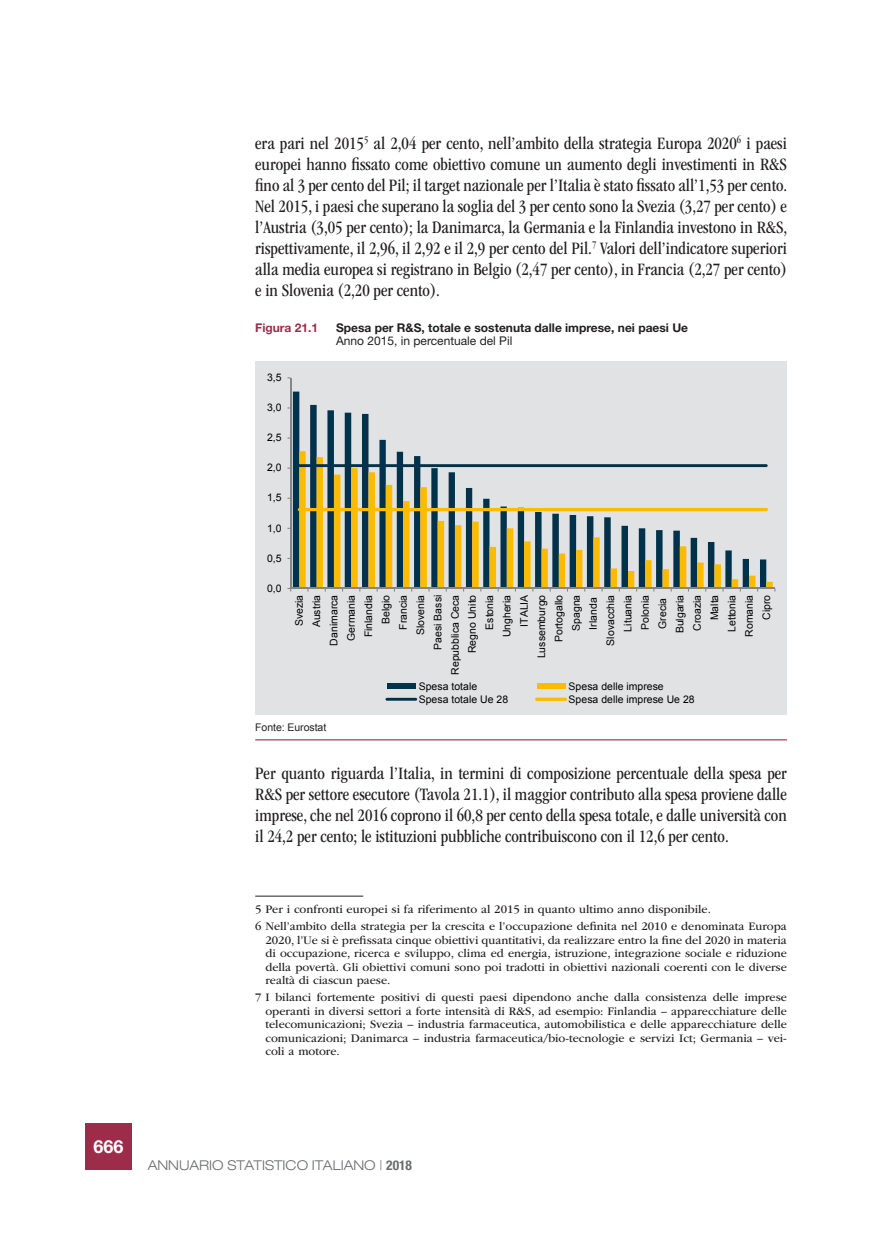
<style>
.page{position:relative;width:872px;height:1234px;background:#fff}
.page>*{position:absolute;margin:0;border:0;box-sizing:border-box;transform-origin:0 0}
.t1{font:condensed 18px/21px "ITC Garamond Std";color:#231f20;text-align:justify}
.t2{font:700 18px "Helvetica Neue LT Std";color:#fff}
.t3{font:300 expanded 13.5px "Helvetica Neue LT Std";color:#6c6d70}
.t4{font:12px/13.5px "ITC Garamond Std";color:#231f20;text-align:justify}
.t5{font:700 12px "Helvetica Neue LT Std";color:#231f20}
.t6{font:12px "Helvetica Neue LT Std";color:#231f20}
.t7{font:700 12px "Helvetica Neue LT Std";color:#9c2c49}
.t8{font:10.5px/17.2px "Arial";color:#000;text-align:right}
.t9{font:10.5px "Arial";letter-spacing:-.005em;color:#231f20}
.s1{font-weight:700;font-stretch:condensed}
</style>
<div class="page">
<div style="left:85px;top:1123px;width:47px;height:46px;background:#9c2c49"></div>
<hr style="left:255px;top:895px;width:108px;height:1px;background:#231f20">
<div style="left:255px;top:362px;width:532px;height:352px;background:#e1e2e4"></div>
<svg style="left:293px;top:391px;width:93px;height:197px"></svg>
<svg style="left:299px;top:451px;width:473px;height:137px"></svg>
<hr style="left:290px;top:378px;width:1px;height:210px;background:#868686">
<hr style="left:291px;top:588px;width:484px;height:1px;background:#868686">
<hr style="left:298px;top:464px;width:469px;height:3px;background:#00324b">
<hr style="left:298px;top:508px;width:470px;height:3px;background:#fabb00;border-radius:2px">
<div style="left:387px;top:683px;width:29px;height:6px;background:#00324b"></div>
<div style="left:537px;top:683px;width:28px;height:6px;background:#fabb00"></div>
<hr style="left:385px;top:697px;width:32px;height:3px;background:#00324b">
<hr style="left:535px;top:697px;width:32px;height:3px;background:#fabb00;border-radius:2px">
<hr style="left:255px;top:739px;width:532px;height:1px;background:#9c2c49">
<p class="t1" style="left:255px;top:132px;width:533px">era pari nel 2015<sup>5</sup> al 2,04 per cento, nell’ambito della strategia Europa 2020<sup>6</sup> i paesi europei hanno fissato come obiettivo comune un aumento degli investimenti in R&amp;S fino al 3 per cento del Pil; il target nazionale per l’Italia è stato fissato all’1,53 per cento.<br>Nel 2015, i paesi che superano la soglia del 3 per cento sono la Svezia (3,27 per cento) e l’Austria (3,05 per cento); la Danimarca, la Germania e la Finlandia investono in R&amp;S, rispettivamente, il 2,96, il 2,92 e il 2,9 per cento del Pil.<sup>7</sup> Valori dell’indicatore superiori alla media europea si registrano in Belgio (2,47 per cento), in Francia (2,27 per cento) e in Slovenia (2,20 per cento).</p>
<p class="t7" style="left:255px;top:320px;width:64px">Figura 21.1</p>
<p class="t5" style="left:336px;top:320px;width:353px">Spesa per R&amp;S, totale e sostenuta dalle imprese, nei paesi Ue</p>
<p class="t6" style="left:336px;top:333px;width:178px">Anno 2015, in percentuale del Pil</p>
<p class="t8" style="left:267px;top:369px;width:16px">3,5</p>
<p class="t8" style="left:267px;top:399px;width:16px">3,0</p>
<p class="t8" style="left:267px;top:429px;width:16px">2,5</p>
<p class="t8" style="left:267px;top:459px;width:16px">2,0</p>
<p class="t8" style="left:267px;top:489px;width:16px">1,5</p>
<p class="t8" style="left:267px;top:519px;width:16px">1,0</p>
<p class="t8" style="left:267px;top:549px;width:16px">0,5</p>
<p class="t8" style="left:267px;top:579px;width:16px">0,0</p>
<p class="t8" style="left:291px;top:674px;width:81px;rotate:-90deg">Svezia<br>Austria<br>Danimarca<br>Germania<br>Finlandia<br>Belgio<br>Francia<br>Slovenia<br>Paesi Bassi<br>Repubblica Ceca<br>Regno Unito<br>Estonia<br>Ungheria<br>ITALIA<br>Lussemburgo<br>Portogallo<br>Spagna<br>Irlanda<br>Slovacchia<br>Lituania<br>Polonia<br>Grecia<br>Bulgaria<br>Croazia<br>Malta<br>Lettonia<br>Romania<br>Cipro</p>
<p class="t8" style="left:419px;top:677px;width:60px">Spesa totale</p>
<p class="t8" style="left:568px;top:677px;width:97px">Spesa delle imprese</p>
<p class="t8" style="left:419px;top:690px;width:91px">Spesa totale Ue 28</p>
<p class="t8" style="left:568px;top:690px;width:128px">Spesa delle imprese Ue 28</p>
<p class="t9" style="left:255px;top:720px;width:73px">Fonte: Eurostat</p>
<p class="t1" style="left:255px;top:762px;width:533px">Per quanto riguarda l’Italia, in termini di composizione percentuale della spesa per R&amp;S per settore esecutore (Tavola 21.1), il maggior contributo alla spesa proviene dalle imprese, che nel 2016 coprono il 60,8 per cento della spesa totale, e dalle università con il 24,2 per cento; le istituzioni pubbliche contribuiscono con il 12,6 per cento.</p>
<p class="t4" style="left:255px;top:900px;width:533px;line-height:17px">5 Per i confronti europei si fa riferimento al 2015 in quanto ultimo anno disponibile.<br>6 Nell’ambito della strategia per la crescita e l’occupazione definita nel 2010 e denominata Europa</p>
<p class="t4" style="left:265px;top:933px;width:523px">2020, l’Ue si è prefissata cinque obiettivi quantitativi, da realizzare entro la fine del 2020 in materia di occupazione, ricerca e sviluppo, clima ed energia, istruzione, integrazione sociale e riduzione della povertà. Gli obiettivi comuni sono poi tradotti in obiettivi nazionali coerenti con le diverse realtà di ciascun paese.</p>
<p class="t4" style="left:265px;top:990px;width:523px;text-indent:-10px">7 I bilanci fortemente positivi di questi paesi dipendono anche dalla consistenza delle imprese operanti in diversi settori a forte intensità di R&amp;S, ad esempio: Finlandia – apparecchiature delle telecomunicazioni; Svezia – industria farmaceutica, automobilistica e delle apparecchiature delle comunicazioni; Danimarca – industria farmaceutica/bio-tecnologie e servizi Ict; Germania – vei&shy;coli a motore.</p>
<p class="t2" style="left:93px;top:1135px;width:32px">666</p>
<p class="t3" style="left:148px;top:1157px;width:266px">ANNUARIO STATISTICO ITALIANO | <span class="s1">2018</span></p>
</div>
